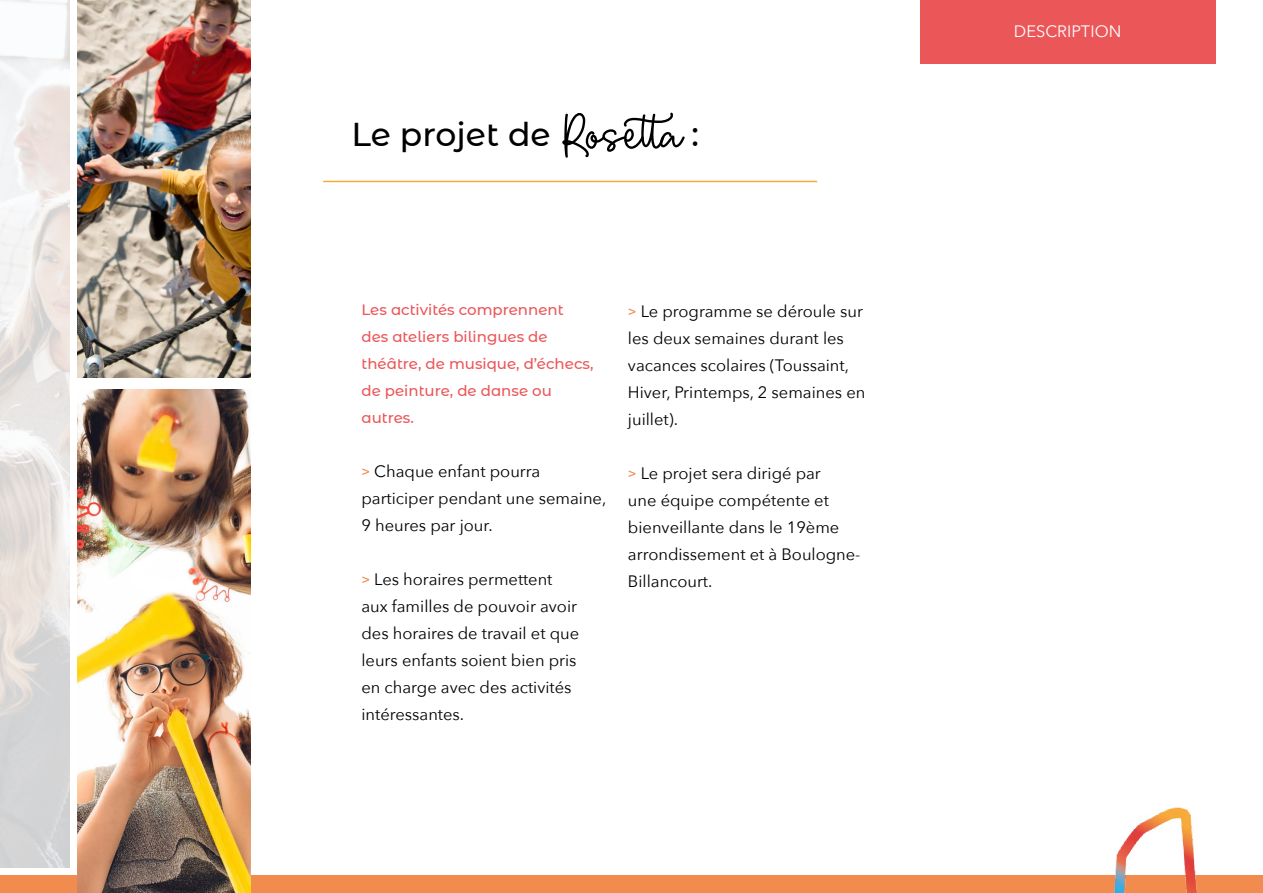
<style>
.page{position:relative;width:1263px;height:893px;background:#fff}
.page>*{position:absolute;margin:0;border:0;box-sizing:border-box;transform-origin:0 0}
.t1{font:500 33px "Montserrat Alternates";color:#000}
.t2{font:16.5px/27px "Avenir Next";color:#000}
.t3{font:16.5px "Avenir Next";color:#fff}
.t4{font:500 15px/27px "Montserrat Alternates";color:#eb5659}
.s1{font-family:"Camping Time";font-weight:400;font-size:52.5px}
.s2{font-family:"Montserrat Alternates";font-weight:500;font-size:15px;color:#f28c4e}
</style>
<div class="page">
<div style="left:0;top:876px;width:1263px;height:17px;background:#f28c4e"></div>
<div style="left:920px;top:0;width:295px;height:64px;background:#eb5659"></div>
<hr style="left:323px;top:181px;width:494px;height:1px;background:#f7ab3b">
<img style="left:0;top:0;width:70px;height:867px">
<img style="left:78px;top:0;width:173px;height:377px">
<img style="left:78px;top:390px;width:173px;height:503px">
<img style="left:1100px;top:807px;width:109px;height:86px">
<p class="t1" style="left:351px;top:112px;width:349px">Le projet de <span class="s1">Rosetta</span> :</p>
<p class="t4" style="left:361px;top:295px;width:204px">Les activités comprennent</p>
<p class="t4" style="left:361px;top:322px;width:234px">des ateliers bilingues de théâtre, de musique, d’échecs, de peinture, de danse ou autres.</p>
<p class="t2" style="left:361px;top:457px;width:180px"><span class="s2">&gt;</span> Chaque enfant pourra</p>
<p class="t2" style="left:361px;top:484px;width:246px">participer pendant une semaine,<br>9 heures par jour.</p>
<p class="t2" style="left:361px;top:565px;width:219px"><span class="s2">&gt;</span> Les horaires permettent aux familles de pouvoir avoir des horaires de travail et que leurs enfants soient bien pris en charge avec des activités intéressantes.</p>
<p class="t2" style="left:628px;top:297px;width:239px"><span class="s2">&gt;</span> Le programme se déroule sur les deux semaines durant les vacances scolaires (Toussaint,<br>Hiver, Printemps, 2 semaines en juillet).</p>
<p class="t2" style="left:628px;top:459px;width:234px"><span class="s2">&gt;</span> Le projet sera dirigé par<br>une équipe compétente et bienveillante dans le 19ème arrondissement et à Boulogne-<br>Billancourt.</p>
<p class="t3" style="left:1014px;top:17px;width:109px">DESCRIPTION</p>
</div>
